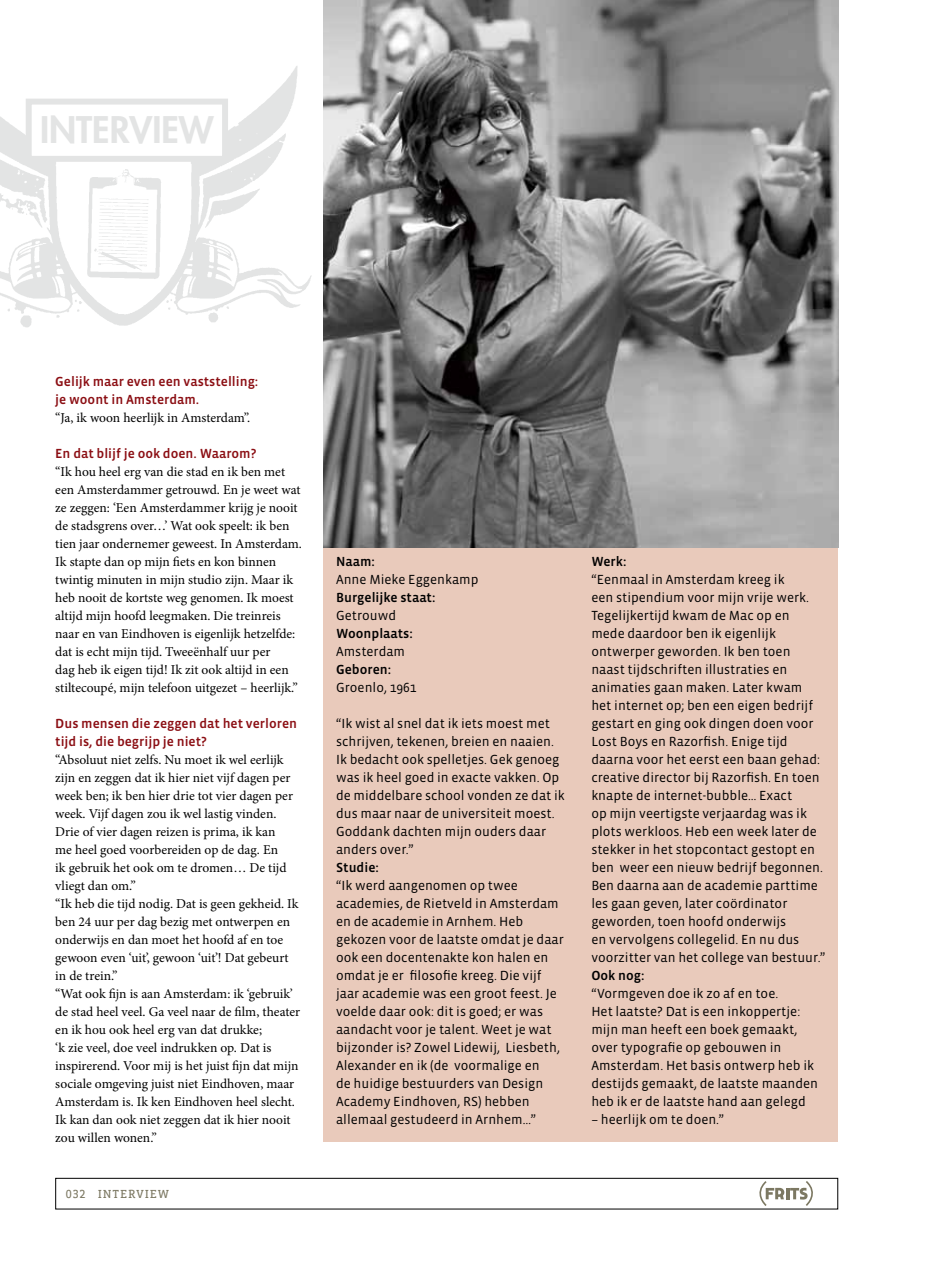
<style>
.page{position:relative;width:936px;height:1263px;background:#fff}
.page>*{position:absolute;margin:0;border:0;box-sizing:border-box;transform-origin:0 0}
.t1{font:800 35.7px "Futura";color:#e3e4e4}
.t2{font:13.5px/18px "Vista Sans OT";color:#000}
.t3{font:13.5px/18px "Minion Pro";color:#000}
.t4{font:500 13.5px/18px "Vista Sans OT";color:#8b0e13}
.t5{font:500 13.5px "Vista Sans OT";color:#000}
.t6{font:12px "Vista Slab Alt Reg";letter-spacing:.07em;color:#7c7862}
</style>
<div class="page">
<img style="left:0;top:66px;width:312px;height:262px">
<div style="left:26px;top:99px;width:202px;height:63px;background:#fff;border:6px solid #e3e4e4"></div>
<div style="left:323px;top:350px;width:515px;height:792px;background:#e9cabb"></div>
<img style="left:323px;top:0;width:515px;height:548px">
<div style="left:55px;top:1178px;width:783px;height:31px;border:1px solid #000"></div>
<svg style="left:753px;top:1179px;width:65px;height:29px"></svg>
<h1 class="t1" style="left:40px;top:106px;width:175px">INTERVIEW</h1>
<p class="t4" style="left:55px;top:373px;width:204px">Gelijk maar even een vaststelling: je woont in Amsterdam.</p>
<p class="t3" style="left:55px;top:409px;width:196px">“Ja, ik woon heerlijk in Amsterdam”.</p>
<p class="t4" style="left:55px;top:445px;width:203px">En dat blijf je ook doen. Waarom?</p>
<p class="t3" style="left:55px;top:463px;width:248px">“Ik hou heel erg van die stad en ik ben met een Amsterdammer getrouwd. En je weet wat ze zeggen: ‘Een Amsterdammer krijg je nooit de stadsgrens over…’ Wat ook speelt: ik ben tien jaar ondernemer geweest. In Amsterdam.<br>Ik stapte dan op mijn fiets en kon binnen twintig minuten in mijn studio zijn. Maar ik heb nooit de kortste weg genomen. Ik moest altijd mijn hoofd leegmaken. Die treinreis naar en van Eindhoven is eigenlijk hetzelfde: dat is echt mijn tijd. Tweeënhalf uur per<br>dag heb ik eigen tijd! Ik zit ook altijd in een stiltecoupé, mijn telefoon uitgezet – heerlijk.”</p>
<p class="t4" style="left:55px;top:714px;width:243px">Dus mensen die zeggen dat het verloren tijd is, die begrijp je niet?</p>
<p class="t3" style="left:55px;top:750px;width:246px">“Absoluut niet zelfs. Nu moet ik wel eerlijk zijn en zeggen dat ik hier niet vijf dagen per week ben; ik ben hier drie tot vier dagen per week. Vijf dagen zou ik wel lastig vinden.<br>Drie of vier dagen reizen is prima, ik kan<br>me heel goed voorbereiden op de dag. En<br>ik gebruik het ook om te dromen… De tijd vliegt dan om.”<br>“Ik heb die tijd nodig. Dat is geen gekheid. Ik ben 24 uur per dag bezig met ontwerpen en onderwijs en dan moet het hoofd af en toe gewoon even ‘uit’, gewoon ‘uit’! Dat gebeurt in de trein.”<br>“Wat ook fijn is aan Amsterdam: ik ‘gebruik’ de stad heel veel. Ga veel naar de film, theater en ik hou ook heel erg van dat drukke;<br>‘k zie veel, doe veel indrukken op. Dat is inspirerend. Voor mij is het juist fijn dat mijn sociale omgeving juist niet Eindhoven, maar Amsterdam is. Ik ken Eindhoven heel slecht.<br>Ik kan dan ook niet zeggen dat ik hier nooit zou willen wonen.”</p>
<p class="t6" style="left:66px;top:1188px;width:105px">032 INTERVIEW</p>
<p class="t5" style="left:336px;top:554px;width:40px">Naam:</p>
<p class="t2" style="left:336px;top:570px;width:144px">Anne Mieke Eggenkamp</p>
<p class="t5" style="left:336px;top:590px;width:101px">Burgelijke staat:</p>
<p class="t2" style="left:336px;top:606px;width:62px">Getrouwd</p>
<p class="t5" style="left:336px;top:626px;width:78px">Woonplaats:</p>
<p class="t2" style="left:336px;top:642px;width:71px">Amsterdam</p>
<p class="t5" style="left:336px;top:662px;width:57px">Geboren:</p>
<p class="t2" style="left:336px;top:678px;width:82px">Groenlo, 1961</p>
<p class="t2" style="left:336px;top:714px;width:230px">“Ik wist al snel dat ik iets moest met schrijven, tekenen, breien en naaien.<br>Ik bedacht ook spelletjes. Gek genoeg was ik heel goed in exacte vakken. Op de middelbare school vonden ze dat ik dus maar naar de universiteit moest.<br>Goddank dachten mijn ouders daar anders over.”</p>
<p class="t5" style="left:336px;top:860px;width:44px">Studie:</p>
<p class="t2" style="left:336px;top:876px;width:229px">“Ik werd aangenomen op twee academies, de Rietveld in Amsterdam en de academie in Arnhem. Heb gekozen voor de laatste omdat je daar ook een docentenakte kon halen en omdat je er filosofie kreeg. Die vijf jaar academie was een groot feest. Je voelde daar ook: dit is goed; er was aandacht voor je talent. Weet je wat bijzonder is? Zowel Lidewij, Liesbeth, Alexander en ik (de voormalige en<br>de huidige bestuurders van Design Academy Eindhoven, RS) hebben allemaal gestudeerd in Arnhem…”</p>
<p class="t5" style="left:591px;top:554px;width:36px">Werk:</p>
<p class="t2" style="left:591px;top:571px;width:235px">“Eenmaal in Amsterdam kreeg ik<br>een stipendium voor mijn vrije werk.<br>Tegelijkertijd kwam de Mac op en mede daardoor ben ik eigenlijk ontwerper geworden. Ik ben toen naast tijdschriften illustraties en animaties gaan maken. Later kwam het internet op; ben een eigen bedrijf gestart en ging ook dingen doen voor Lost Boys en Razorfish. Enige tijd daarna voor het eerst een baan gehad: creative director bij Razorfish. En toen knapte de internet-bubble… Exact<br>op mijn veertigste verjaardag was ik plots werkloos. Heb een week later de stekker in het stopcontact gestopt en ben weer een nieuw bedrijf begonnen.<br>Ben daarna aan de academie parttime les gaan geven, later coördinator geworden, toen hoofd onderwijs<br>en vervolgens collegelid. En nu dus voorzitter van het college van bestuur.”</p>
<p class="t5" style="left:591px;top:968px;width:54px">Ook nog:</p>
<p class="t2" style="left:591px;top:984px;width:228px">“Vormgeven doe ik zo af en toe.<br>Het laatste? Dat is een inkoppertje: mijn man heeft een boek gemaakt, over typografie op gebouwen in Amsterdam. Het basis ontwerp heb ik destijds gemaakt, de laatste maanden heb ik er de laatste hand aan gelegd</p>
<p class="t2" style="left:591px;top:1110px;width:134px">– heerlijk om te doen.”</p>
</div>
